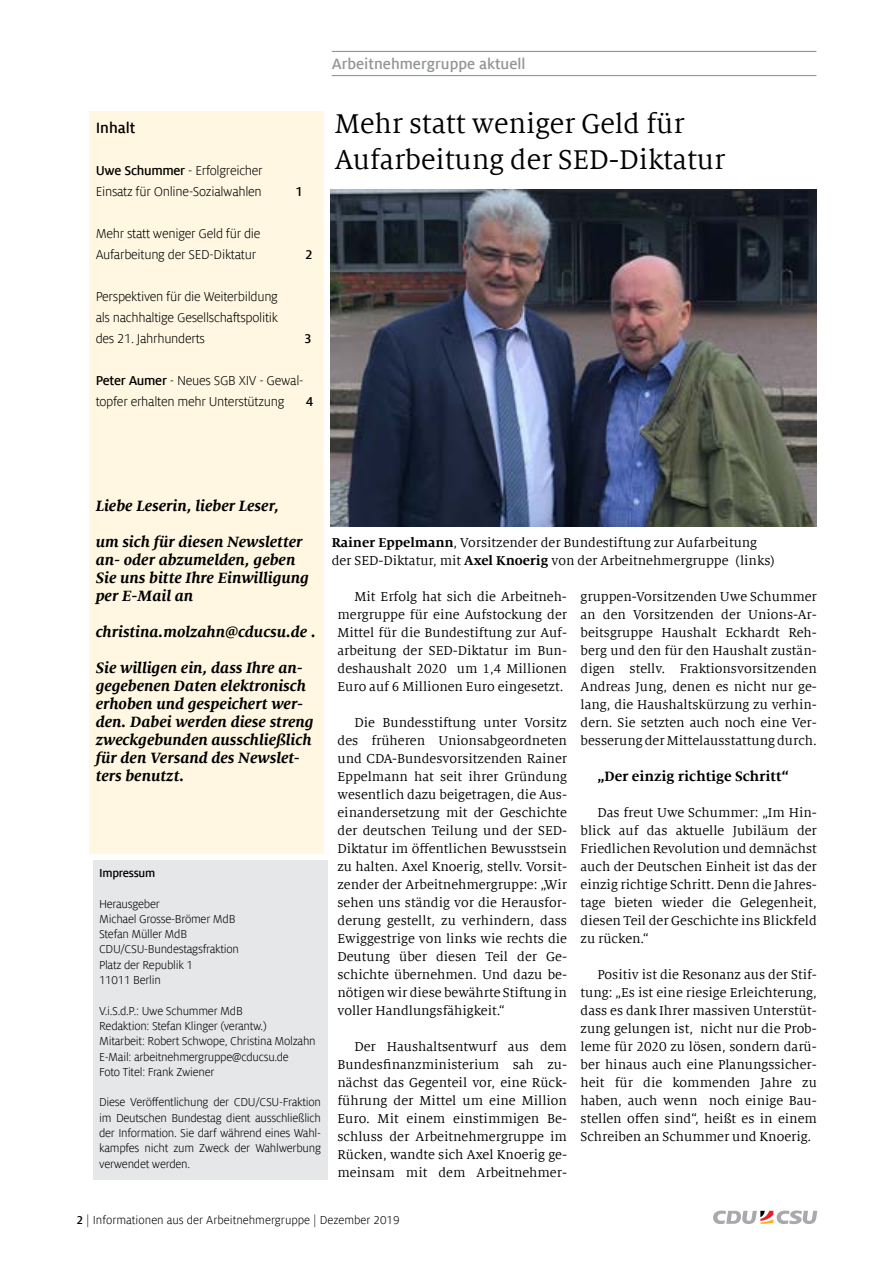
<style>
.page{position:relative;width:893px;height:1263px;background:#fff}
.page>*{position:absolute;margin:0;border:0;box-sizing:border-box;transform-origin:0 0}
.t1{font:30px/36px "Milo Serif Offc";color:#000}
.t2{font:italic 700 16.5px/18px "Milo Serif Offc";color:#000}
.t3{font:700 16.5px "Milo Sans Offc";color:#939598}
.t4{font:700 16.5px "Milo Sans Offc";color:#000}
.t5{font:700 15px "Milo Serif Offc";color:#000}
.t6{font:14.25px/18px "Milo Serif Offc";color:#000;text-align:justify}
.t7{font:14.25px/21px "Milo Sans Offc";letter-spacing:-.02em;color:#000}
.t8{font:700 14.25px "Milo Sans Offc";color:#000}
.t9{font:12.75px/15.3px "Milo Sans Offc";letter-spacing:-.02em;color:#000}
.t10{font:12.75px "Milo Sans Offc";color:#000}
.t11{font:700 12.75px "Milo Sans Offc";letter-spacing:-.02em;color:#000}
.s1{font-weight:700}
</style>
<div class="page">
<svg style="left:713px;top:1210px;width:104px;height:14px"></svg>
<div style="left:89px;top:111px;width:235px;height:742px;background:#fff7e1"></div>
<div style="left:93px;top:860px;width:234px;height:320px;background:#e6e7e8"></div>
<hr style="left:332px;top:51px;width:484px;height:1px;background:#939598">
<hr style="left:332px;top:75px;width:484px;height:1px;background:#939598">
<img style="left:330px;top:190px;width:486px;height:336px">
<p class="t4" style="left:96px;top:119px;width:41px">Inhalt</p>
<p class="t7" style="left:96px;top:160px;width:169px"><span class="s1">Uwe Schummer</span> - Erfolgreicher<br>Einsatz für Online-Sozialwahlen</p>
<p class="t7" style="left:96px;top:223px;width:166px">Mehr statt weniger Geld für die<br>Aufarbeitung der SED-Diktatur</p>
<p class="t7" style="left:96px;top:286px;width:184px;text-align:justify">Perspektiven für die Weiterbildung als nachhaltige Gesellschaftspolitik des 21. Jahrhunderts</p>
<p class="t8" style="left:295px;top:184px;width:9px">1</p>
<p class="t8" style="left:305px;top:247px;width:9px">2</p>
<p class="t8" style="left:304px;top:331px;width:9px">3</p>
<p class="t7" style="left:96px;top:370px;width:209px"><span class="s1">Peter Aumer</span> - Neues SGB XIV - Gewal&shy;topfer erhalten mehr Unterstützung</p>
<p class="t8" style="left:306px;top:394px;width:9px">4</p>
<p class="t3" style="left:332px;top:54px;width:195px">Arbeitnehmergruppe aktuell</p>
<h1 class="t1" style="left:335px;top:107px;width:392px">Mehr statt weniger Geld für<br>Aufarbeitung der SED-Diktatur</h1>
<p class="t2" style="left:96px;top:488px;width:208px;line-height:36px">Liebe Leserin, lieber Leser, um sich für diesen Newsletter</p>
<p class="t2" style="left:96px;top:551px;width:215px">an- oder abzumelden, geben<br>Sie uns bitte Ihre Einwilligung per E-Mail an</p>
<p class="t2" style="left:96px;top:614px;width:222px;line-height:36px">christina.molzahn@cducsu.de .<br>Sie willigen ein, dass Ihre an-</p>
<p class="t2" style="left:96px;top:677px;width:220px">gegebenen Daten elektronisch erhoben und gespeichert wer&shy;den. Dabei werden diese streng zweckgebunden ausschließlich für den Versand des Newslet&shy;ters benutzt.</p>
<p class="t11" style="left:99px;top:866px;width:58px">Impressum</p>
<p class="t9" style="left:99px;top:896px;width:141px">Herausgeber<br>Michael Grosse-Brömer MdB<br>Stefan Müller MdB<br>CDU/CSU-Bundestagsfraktion<br>Platz der Republik 1<br>11011 Berlin</p>
<p class="t9" style="left:99px;top:1003px;width:218px">V.i.S.d.P.: Uwe Schummer MdB<br>Redaktion: Stefan Klinger (verantw.)<br>Mitarbeit: Robert Schwope, Christina Molzahn E-Mail: arbeitnehmergruppe@cducsu.de<br>Foto Titel: Frank Zwiener</p>
<p class="t9" style="left:99px;top:1095px;width:223px;text-align:justify">Diese Veröffentlichung der CDU/CSU-Fraktion im Deutschen Bundestag dient ausschließlich der Information. Sie darf während eines Wahl&shy;kampfes nicht zum Zweck der Wahlwerbung verwendet werden.</p>
<p class="t6" style="left:332px;top:534px;width:445px"><span class="s1">Rainer Eppelmann</span>, Vorsitzender der Bundestiftung zur Aufarbeitung der SED-Diktatur, mit <span class="s1">Axel Knoerig</span> von der Arbeitnehmergruppe (links)</p>
<p class="t6" style="left:337px;top:588px;width:231px;text-indent:17px">Mit Erfolg hat sich die Arbeitneh&shy;mergruppe für eine Aufstockung der Mittel für die Bundestiftung zur Auf&shy;arbeitung der SED-Diktatur im Bun&shy;deshaushalt 2020 um 1,4 Millionen Euro auf 6 Millionen Euro eingesetzt.</p>
<p class="t6" style="left:337px;top:714px;width:231px;text-indent:17px">Die Bundesstiftung unter Vorsitz des früheren Unionsabgeordneten und CDA-Bundesvorsitzenden Rainer Eppelmann hat seit ihrer Gründung wesentlich dazu beigetragen, die Aus&shy;einandersetzung mit der Geschichte der deutschen Teilung und der SED-Diktatur im öffentlichen Bewusstsein zu halten. Axel Knoerig, stellv. Vorsit&shy;zender der Arbeitnehmergruppe: „Wir sehen uns ständig vor die Herausfor&shy;derung gestellt, zu verhindern, dass Ewiggestrige von links wie rechts die Deutung über diesen Teil der Ge&shy;schichte übernehmen. Und dazu be&shy;nötigen wir diese bewährte Stiftung in voller Handlungsfähigkeit.“</p>
<p class="t6" style="left:337px;top:1038px;width:231px;text-indent:17px">Der Haushaltsentwurf aus dem Bundesfinanzministerium sah zu&shy;nächst das Gegenteil vor, eine Rück&shy;führung der Mittel um eine Million Euro. Mit einem einstimmigen Be&shy;schluss der Arbeitnehmergruppe im Rücken, wandte sich Axel Knoerig ge&shy;meinsam mit dem Arbeitnehmer-</p>
<p class="t6" style="left:580px;top:588px;width:238px">gruppen-Vorsitzenden Uwe Schummer an den Vorsitzenden der Unions-Ar&shy;beitsgruppe Haushalt Eckhardt Reh&shy;berg und den für den Haushalt zustän&shy;digen stellv. Fraktionsvorsitzenden Andreas Jung, denen es nicht nur ge&shy;lang, die Haushaltskürzung zu verhin&shy;dern. Sie setzten auch noch eine Ver&shy;besserung der Mittelausstattung durch.</p>
<p class="t5" style="left:598px;top:768px;width:193px">„Der einzig richtige Schritt“</p>
<p class="t6" style="left:580px;top:804px;width:238px;text-indent:17px">Das freut Uwe Schummer: „Im Hin&shy;blick auf das aktuelle Jubiläum der Friedlichen Revolution und demnächst auch der Deutschen Einheit ist das der einzig richtige Schritt. Denn die Jahres&shy;tage bieten wieder die Gelegenheit, diesen Teil der Geschichte ins Blickfeld zu rücken.“</p>
<p class="t6" style="left:580px;top:966px;width:238px;text-indent:17px">Positiv ist die Resonanz aus der Stif&shy;tung: „Es ist eine riesige Erleichterung, dass es dank Ihrer massiven Unterstüt&shy;zung gelungen ist, nicht nur die Prob&shy;leme für 2020 zu lösen, sondern darü&shy;ber hinaus auch eine Planungssicher&shy;heit für die kommenden Jahre zu haben, auch wenn noch einige Bau&shy;stellen offen sind“, heißt es in einem Schreiben an Schummer und Knoerig.</p>
<p class="t10" style="left:77px;top:1213px;width:325px"><span class="s1">2</span> | Informationen aus der Arbeitnehmergruppe | Dezember 2019</p>
</div>
